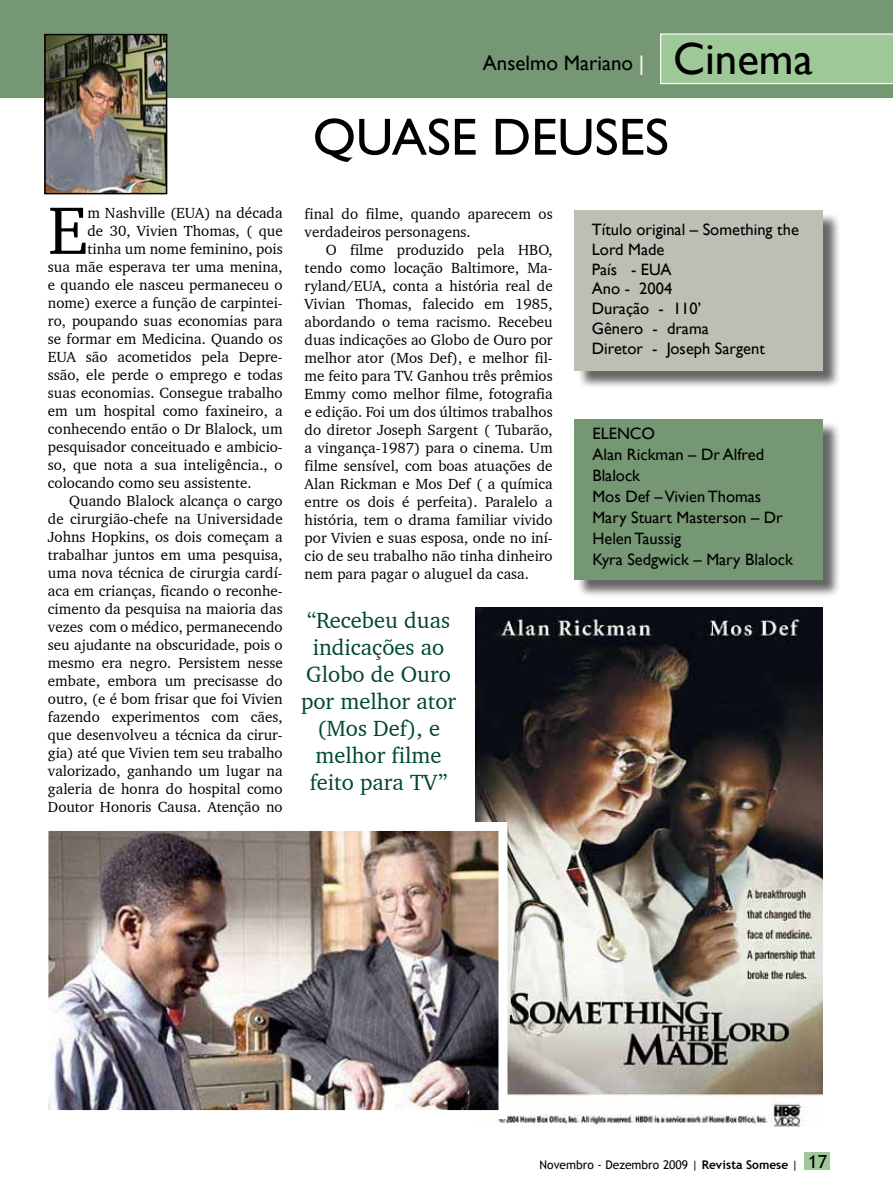
<style>
.page{position:relative;width:893px;height:1191px;background:#fff}
.page>*{position:absolute;margin:0;border:0;box-sizing:border-box;transform-origin:0 0}
.t1{font:68.7px "Charter BT";color:#000}
.t2{font:52.5px "Gill Sans";color:#000}
.t3{font:22.5px/27px "Charter BT";color:#00482c;text-align:center}
.t4{font:21px "Gill Sans";color:#000}
.t5{font:16.5px/19.8px "Gill Sans";color:#000}
.t6{font:15px/18px "Charter BT";color:#000}
.t7{font:12px "Trebuchet MS";color:#000}
.s1{color:#fff}
.s2{font-size:45px}
.s3{font-weight:700}
.s4{font-size:18px}
</style>
<div class="page">
<div style="left:804px;top:1152px;width:25px;height:17px;background:#9fc898"></div>
<div style="left:0;top:0;width:893px;height:97px;background:#759773"></div>
<div style="left:660px;top:33px;width:233px;height:51px;background:#9fc898"></div>
<img style="left:47px;top:37px;width:117px;height:154px">
<div style="left:44px;top:34px;width:123px;height:160px;border:2px solid #000"></div>
<img style="left:476px;top:608px;width:347px;height:518px">
<img style="left:49px;top:832px;width:448px;height:277px">
<div style="left:39px;top:822px;width:468px;height:297px;border:9px solid #fff"></div>
<div style="left:577px;top:213px;width:264px;height:176px;background:#000;opacity:.6"></div>
<div style="left:575px;top:210px;width:248px;height:160px;background:#bdbfb5"></div>
<div style="left:576px;top:421px;width:265px;height:177px;background:#000;opacity:.6"></div>
<div style="left:574px;top:419px;width:248px;height:160px;background:#759773"></div>
<h1 class="t1" style="left:48px;top:188px;width:41px">E</h1>
<p class="t6" style="left:87px;top:203px;width:197px">m Nashville (EUA) na década</p>
<p class="t6" style="left:87px;top:221px;width:197px">de 30, Vivien Thomas, ( que</p>
<p class="t6" style="left:87px;top:239px;width:197px">tinha um nome feminino, pois</p>
<p class="t6" style="left:48px;top:257px;width:236px">sua mãe esperava ter uma menina,</p>
<p class="t6" style="left:48px;top:275px;width:236px">e quando ele nasceu permaneceu o</p>
<p class="t6" style="left:48px;top:293px;width:236px">nome) exerce a função de carpintei-</p>
<p class="t6" style="left:48px;top:311px;width:236px">ro, poupando suas economias para</p>
<p class="t6" style="left:48px;top:329px;width:236px">se formar em Medicina. Quando os</p>
<p class="t6" style="left:48px;top:347px;width:236px">EUA são acometidos pela Depre-</p>
<p class="t6" style="left:48px;top:365px;width:236px">ssão, ele perde o emprego e todas</p>
<p class="t6" style="left:48px;top:383px;width:236px">suas economias. Consegue trabalho</p>
<p class="t6" style="left:48px;top:401px;width:236px">em um hospital como faxineiro, a</p>
<p class="t6" style="left:48px;top:419px;width:236px">conhecendo então o Dr Blalock, um</p>
<p class="t6" style="left:48px;top:437px;width:236px">pesquisador conceituado e ambicio-</p>
<p class="t6" style="left:48px;top:455px;width:236px">so, que nota a sua inteligência., o</p>
<p class="t6" style="left:48px;top:473px;width:205px">colocando como seu assistente.</p>
<p class="t6" style="left:69px;top:491px;width:215px">Quando Blalock alcança o cargo</p>
<p class="t6" style="left:48px;top:509px;width:236px">de cirurgião-chefe na Universidade</p>
<p class="t6" style="left:48px;top:527px;width:236px">Johns Hopkins, os dois começam a</p>
<p class="t6" style="left:48px;top:545px;width:236px">trabalhar juntos em uma pesquisa,</p>
<p class="t6" style="left:48px;top:563px;width:236px">uma nova técnica de cirurgia cardí-</p>
<p class="t6" style="left:48px;top:581px;width:236px">aca em crianças, ficando o reconhe-</p>
<p class="t6" style="left:48px;top:599px;width:236px">cimento da pesquisa na maioria das</p>
<p class="t6" style="left:48px;top:617px;width:236px">vezes com o médico, permanecendo</p>
<p class="t6" style="left:48px;top:635px;width:236px">seu ajudante na obscuridade, pois o</p>
<p class="t6" style="left:48px;top:653px;width:236px">mesmo era negro. Persistem nesse</p>
<p class="t6" style="left:48px;top:671px;width:236px">embate, embora um precisasse do</p>
<p class="t6" style="left:48px;top:689px;width:236px">outro, (e é bom frisar que foi Vivien</p>
<p class="t6" style="left:48px;top:707px;width:236px">fazendo experimentos com cães,</p>
<p class="t6" style="left:48px;top:725px;width:236px">que desenvolveu a técnica da cirur-</p>
<p class="t6" style="left:48px;top:743px;width:236px">gia) até que Vivien tem seu trabalho</p>
<p class="t6" style="left:48px;top:761px;width:236px">valorizado, ganhando um lugar na</p>
<p class="t6" style="left:48px;top:779px;width:236px">galeria de honra do hospital como</p>
<p class="t6" style="left:48px;top:797px;width:236px">Doutor Honoris Causa. Atenção no</p>
<h3 class="t4" style="left:483px;top:51px;width:331px">Anselmo Mariano <span class="s1">|</span> <span class="s2">Cinema</span></h3>
<h2 class="t2" style="left:313px;top:106px;width:358px">QUASE DEUSES</h2>
<p class="t6" style="left:305px;top:204px;width:250px">final do filme, quando aparecem os verdadeiros personagens.</p>
<p class="t6" style="left:305px;top:240px;width:250px;text-align:justify;text-indent:21px">O filme produzido pela HBO, tendo como locação Baltimore, Ma&shy;ryland/EUA, conta a história real de Vivian Thomas, falecido em 1985, abordando o tema racismo. Recebeu duas indicações ao Globo de Ouro por melhor ator (Mos Def), e melhor fil&shy;me feito para TV. Ganhou três prêmios Emmy como melhor filme, fotografia e edição. Foi um dos últimos trabalhos do diretor Joseph Sargent ( Tubarão, a vingança-1987) para o cinema. Um filme sensível, com boas atuações de Alan Rickman e Mos Def ( a química entre os dois é perfeita). Paralelo a história, tem o drama familiar vivido por Vivien e suas esposa, onde no iní&shy;cio de seu trabalho não tinha dinheiro nem para pagar o aluguel da casa.</p>
<h3 class="t3" style="left:301px;top:606px;width:157px">“Recebeu duas indicações ao<br>Globo de Ouro por melhor ator (Mos Def), e melhor filme feito para TV”</h3>
<p class="t5" style="left:592px;top:220px;width:209px">Título original – Something the<br>Lord Made<br>País - EUA<br>Ano - 2004<br>Duração - 110’<br>Gênero - drama<br>Diretor - Joseph Sargent</p>
<p class="t5" style="left:592px;top:423px;width:202px;line-height:21px">ELENCO<br>Alan Rickman – Dr Alfred<br>Blalock<br>Mos Def – Vivien Thomas<br>Mary Stuart Masterson – Dr<br>Helen Taussig<br>Kyra Sedgwick – Mary Blalock</p>
<p class="t7" style="left:540px;top:1157px;width:289px">Novembro - Dezembro 2009 | <span class="s3">Revista Somese</span> | <span class="s4">17</span></p>
</div>
